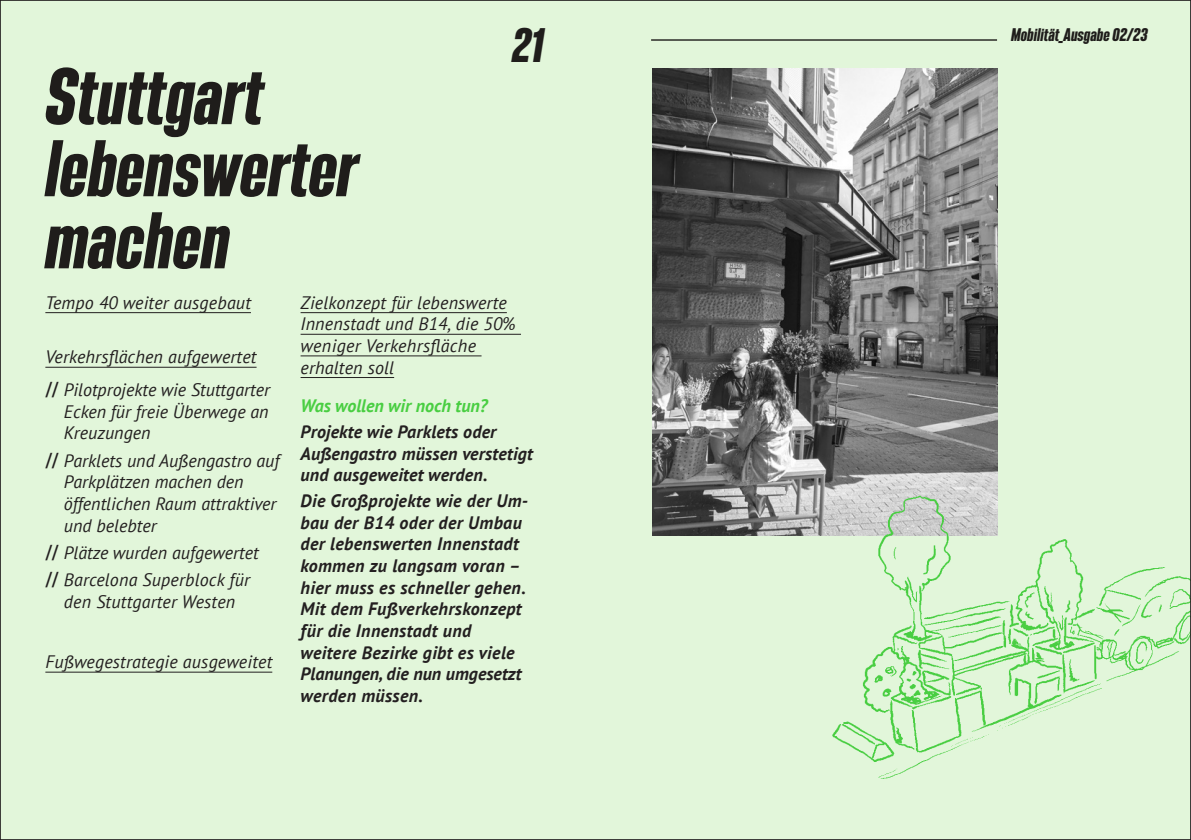
<style>
.page{position:relative;width:1191px;height:840px;background:#fff}
.page>*{position:absolute;margin:0;border:0;box-sizing:border-box;transform-origin:0 0}
.t1{font:italic 700 70px/72px "Bereit";color:#231f20}
.t2{font:italic 700 42.2px "Bereit";color:#231f20}
.t3{font:italic 18px/21.6px "PT Sans";letter-spacing:.01em;color:#231f20}
.t4{font:italic 700 18px/21.6px "PT Sans";letter-spacing:.02em;color:#231f20}
.t5{font:italic 700 18px "PT Sans";color:#49ce42}
.t6{font:italic 700 16px "Bereit";color:#231f20}
.s1{font-family:"DINOT";font-weight:500;font-style:normal}
</style>
<div class="page">
<div style="left:0;top:0;width:1191px;height:839px;background:#e2f6da"></div>
<img style="left:652px;top:68px;width:345px;height:467px">
<img style="left:784px;top:491px;width:405px;height:288px">
<hr style="left:45px;top:312px;width:206px;height:1px;background:#231f20">
<hr style="left:45px;top:366px;width:211px;height:1px;background:#231f20">
<hr style="left:45px;top:671px;width:227px;height:1px;background:#231f20">
<hr style="left:300px;top:312px;width:207px;height:1px;background:#231f20">
<hr style="left:300px;top:333px;width:221px;height:1px;background:#231f20">
<hr style="left:300px;top:355px;width:181px;height:1px;background:#231f20">
<hr style="left:300px;top:377px;width:94px;height:1px;background:#231f20">
<p class="t1" style="left:45px;top:61px;width:314px">Stuttgart lebenswerter machen</p>
<p class="t2" style="left:512px;top:20px;width:33px">21</p>
<p class="t6" style="left:1011px;top:25px;width:138px">Mobilität_Ausgabe 02/23</p>
<p class="t3" style="left:45px;top:291px;width:207px">Tempo 40 weiter ausgebaut</p>
<p class="t3" style="left:45px;top:345px;width:213px">Verkehrsflächen aufgewertet</p>
<p class="t3" style="left:64px;top:378px;width:207px;text-align:justify;text-indent:-19px"><span class="s1">//</span> Pilotprojekte wie Stuttgarter Ecken für freie Überwege an Kreuzungen</p>
<p class="t3" style="left:64px;top:449px;width:217px;text-indent:-19px"><span class="s1">//</span> Parklets und Außengastro auf<br>Parkplätzen machen den öffentlichen Raum attraktiver und belebter</p>
<p class="t3" style="left:45px;top:541px;width:215px"><span class="s1">//</span> Plätze wurden aufgewertet</p>
<p class="t3" style="left:45px;top:568px;width:206px;text-align:center"><span class="s1">//</span> Barcelona Superblock für den Stuttgarter Westen</p>
<p class="t3" style="left:45px;top:650px;width:228px">Fußwegestrategie ausgeweitet</p>
<p class="t3" style="left:300px;top:291px;width:217px">Zielkonzept für lebenswerte<br>Innenstadt und B14, die 50% weniger Verkehrsfläche erhalten soll</p>
<p class="t5" style="left:300px;top:393px;width:189px">Was wollen wir noch tun?</p>
<p class="t4" style="left:300px;top:420px;width:234px">Projekte wie Parklets oder<br>Außengastro müssen verstetigt und ausgeweitet werden.</p>
<p class="t4" style="left:300px;top:489px;width:229px">Die Großprojekte wie der Um&shy;bau der B14 oder der Umbau der lebenswerten Innenstadt kommen zu langsam voran – hier muss es schneller gehen.<br>Mit dem Fußverkehrskonzept für die Innenstadt und weitere Bezirke gibt es viele<br>Planungen, die nun umgesetzt werden müssen.</p>
</div>
